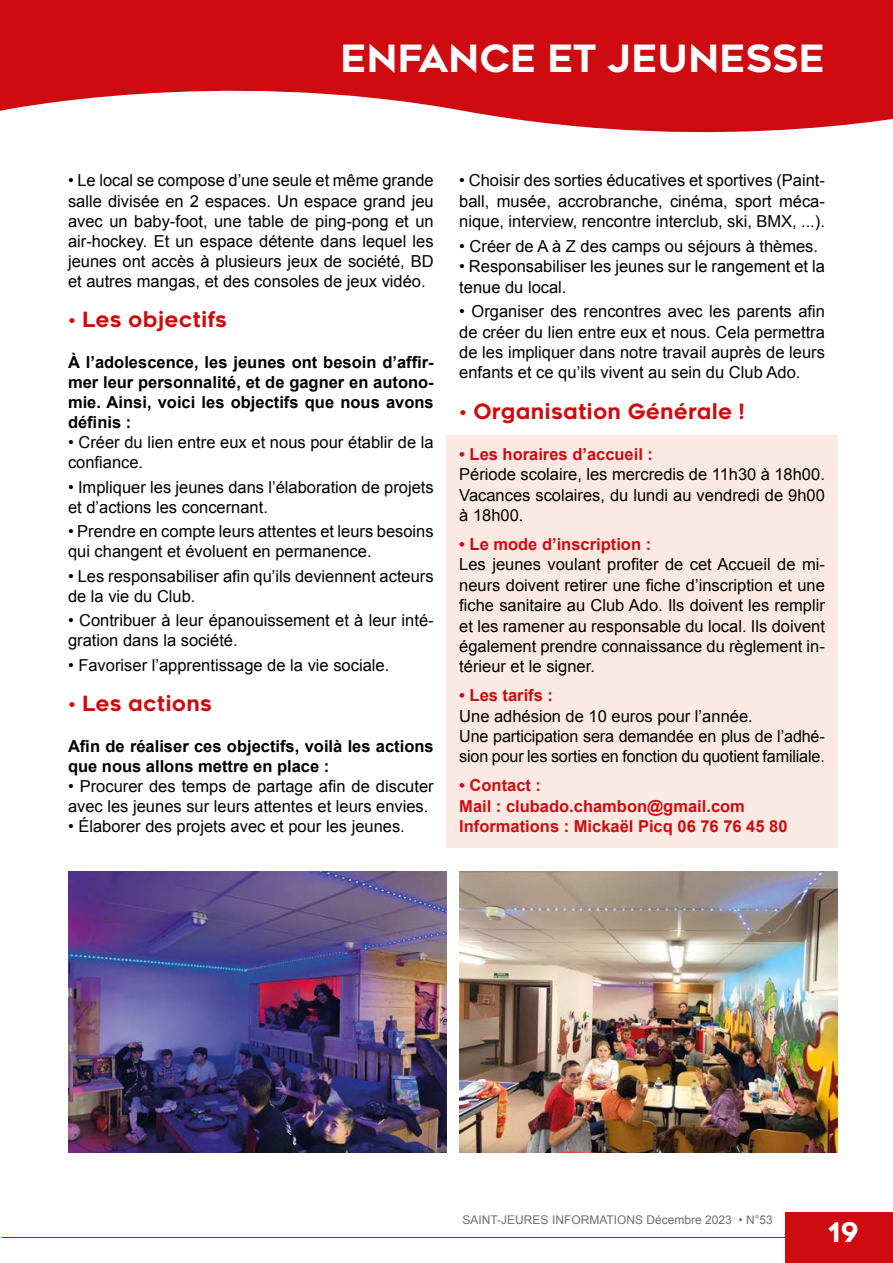
<style>
.page{position:relative;width:893px;height:1263px;background:#fff}
.page>*{position:absolute;margin:0;border:0;box-sizing:border-box;transform-origin:0 0}
.t1{font:37.5px "Renogare";color:#fff}
.t2{font:27px "Renogare";color:#fff}
.t3{font:21px "Renogare";color:#ce0b10}
.t4{font:16.5px/20.4px "Arial";color:#000}
.t5{font:700 16.5px/20.1px "Arial";color:#000;text-align:justify}
.t6{font:700 16.5px/20.4px "Arial";color:#ce0b10}
.t7{font:12px "Arial";color:#706f6f}
</style>
<div class="page">
<div style="left:446px;top:435px;width:392px;height:412px;background:#fbeae3"></div>
<svg style="left:0;top:0;width:893px;height:133px;fill:#ce0b10"></svg>
<div style="left:786px;top:1212px;width:107px;height:51px;background:#ce0b10"></div>
<hr style="left:1px;top:1237px;width:798px;height:1px;background:#ce0b10">
<img style="left:459px;top:872px;width:379px;height:280px">
<img style="left:68px;top:872px;width:378px;height:280px">
<h1 class="t1" style="left:341px;top:34px;width:486px">ENFANCE ET JEUNESSE</h1>
<p class="t4" style="left:68px;top:171px;width:367px;text-align:justify">• Le local se compose d’une seule et même grande salle divisée en 2 espaces. Un espace grand jeu avec un baby-foot, une table de ping-pong et un air-hockey. Et un espace détente dans lequel les jeunes ont accès à plusieurs jeux de société, BD et autres mangas, et des consoles de jeux vidéo.</p>
<p class="t3" style="left:68px;top:306px;width:161px">• Les objectifs</p>
<p class="t5" style="left:68px;top:352px;width:367px">À l’adolescence, les jeunes ont besoin d’affir&shy;mer leur personnalité, et de gagner en autono&shy;mie. Ainsi, voici les objectifs que nous avons définis :</p>
<p class="t4" style="left:68px;top:433px;width:367px">• Créer du lien entre eux et nous pour établir de la confiance.</p>
<p class="t4" style="left:68px;top:477px;width:367px">• Impliquer les jeunes dans l’élaboration de projets et d’actions les concernant.</p>
<p class="t4" style="left:68px;top:522px;width:367px">• Prendre en compte leurs attentes et leurs besoins qui changent et évoluent en permanence.</p>
<p class="t4" style="left:68px;top:566px;width:367px">• Les responsabiliser afin qu’ils deviennent acteurs de la vie du Club.</p>
<p class="t4" style="left:68px;top:611px;width:367px">• Contribuer à leur épanouissement et à leur inté&shy;gration dans la société.</p>
<p class="t4" style="left:68px;top:655px;width:323px">• Favoriser l’apprentissage de la vie sociale.</p>
<p class="t3" style="left:68px;top:690px;width:146px">• Les actions</p>
<p class="t5" style="left:68px;top:736px;width:367px">Afin de réaliser ces objectifs, voilà les actions que nous allons mettre en place :</p>
<p class="t4" style="left:68px;top:776px;width:367px">• Procurer des temps de partage afin de discuter avec les jeunes sur leurs attentes et leurs envies.</p>
<p class="t4" style="left:68px;top:816px;width:338px">• Élaborer des projets avec et pour les jeunes.</p>
<p class="t4" style="left:459px;top:171px;width:367px;text-align:justify">• Choisir des sorties éducatives et sportives (Paint&shy;ball, musée, accrobranche, cinéma, sport méca&shy;nique, interview, rencontre interclub, ski, BMX, ...).</p>
<p class="t4" style="left:459px;top:236px;width:360px">• Créer de A à Z des camps ou séjours à thèmes.</p>
<p class="t4" style="left:459px;top:256px;width:367px">• Responsabiliser les jeunes sur le rangement et la tenue du local.</p>
<p class="t4" style="left:459px;top:301px;width:367px;text-align:justify">• Organiser des rencontres avec les parents afin de créer du lien entre eux et nous. Cela permettra de les impliquer dans notre travail auprès de leurs enfants et ce qu’ils vivent au sein du Club Ado.</p>
<p class="t3" style="left:459px;top:398px;width:287px">• Organisation Générale !</p>
<p class="t6" style="left:459px;top:444px;width:195px">• Les horaires d’accueil :</p>
<p class="t4" style="left:459px;top:464px;width:367px;text-align:justify">Période scolaire, les mercredis de 11h30 à 18h00.<br>Vacances scolaires, du lundi au vendredi de 9h00 à 18h00.</p>
<p class="t6" style="left:459px;top:534px;width:193px">• Le mode d’inscription :</p>
<p class="t4" style="left:459px;top:555px;width:367px;text-align:justify">Les jeunes voulant profiter de cet Accueil de mi&shy;neurs doivent retirer une fiche d’inscription et une fiche sanitaire au Club Ado. Ils doivent les remplir et les ramener au responsable du local. Ils doivent également prendre connaissance du règlement in&shy;térieur et le signer.</p>
<p class="t6" style="left:459px;top:686px;width:95px">• Les tarifs :</p>
<p class="t4" style="left:459px;top:706px;width:367px">Une adhésion de 10 euros pour l’année.<br>Une participation sera demandée en plus de l’adhé&shy;sion pour les sorties en fonction du quotient familiale.</p>
<p class="t6" style="left:459px;top:776px;width:330px">• Contact :<br>Mail : clubado.chambon@gmail.com<br>Informations : Mickaël Picq 06 76 76 45 80</p>
<p class="t7" style="left:463px;top:1212px;width:312px">SAINT-JEURES INFORMATIONS Décembre 2023 • N°53</p>
<h2 class="t2" style="left:828px;top:1215px;width:32px">19</h2>
</div>
